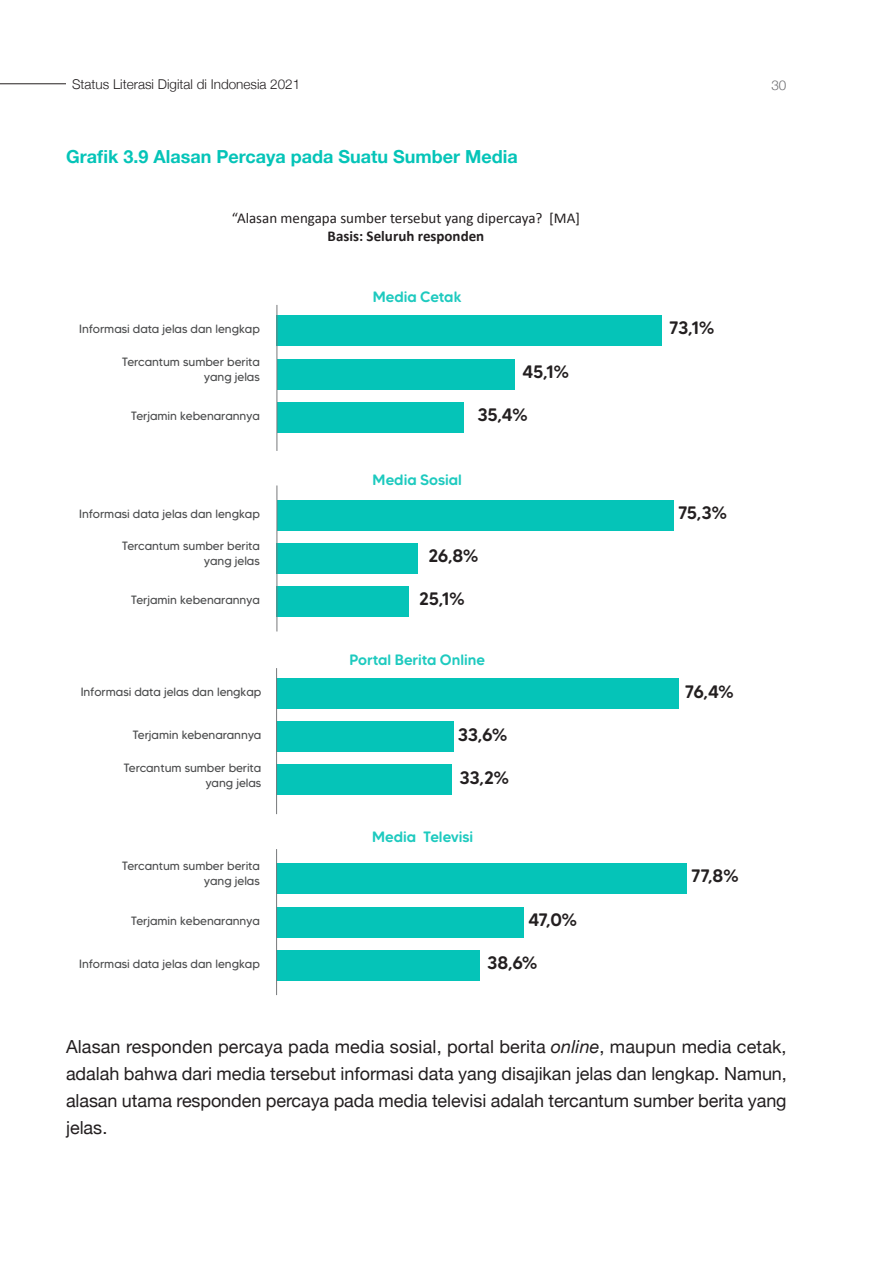
<style>
.page{position:relative;width:893px;height:1263px;background:#fff}
.page>*{position:absolute;margin:0;border:0;box-sizing:border-box;transform-origin:0 0}
.t1{font:18px/27px "Helvetica Neue";letter-spacing:-.005em;color:#231f20;text-align:justify}
.t2{font:500 18px "MADE Tommy Soft";letter-spacing:-.02em;color:#231f20}
.t3{font:700 18px "Helvetica Neue";color:#05c4b8}
.t4{font:500 15px "MADE Tommy Soft";letter-spacing:-.005em;color:#1ecabf}
.t5{font:15px "Calibri";color:#231f20}
.t6{font:700 15px "Calibri";color:#231f20}
.t7{font:300 13.5px "Helvetica Neue";color:#231f20}
.t8{font:300 13.5px "Helvetica Neue";color:#6c6d70}
.t9{font:12px/15px "MADE Tommy Soft";letter-spacing:-.005em;color:#4b4c4d;text-align:right}
.s1{font-style:italic}
</style>
<div class="page">
<div style="left:277px;top:359px;width:237px;height:30px;background:#05c4b8"></div>
<div style="left:277px;top:402px;width:186px;height:31px;background:#05c4b8"></div>
<div style="left:277px;top:316px;width:385px;height:30px;background:#05c4b8"></div>
<hr style="left:277px;top:305px;width:1px;height:146px;background:#76787b">
<div style="left:276px;top:765px;width:175px;height:30px;background:#05c4b8"></div>
<div style="left:276px;top:721px;width:177px;height:31px;background:#05c4b8"></div>
<div style="left:276px;top:678px;width:403px;height:30px;background:#05c4b8"></div>
<hr style="left:276px;top:668px;width:1px;height:146px;background:#76787b">
<div style="left:277px;top:543px;width:141px;height:31px;background:#05c4b8"></div>
<div style="left:277px;top:587px;width:132px;height:30px;background:#05c4b8"></div>
<div style="left:277px;top:500px;width:397px;height:30px;background:#05c4b8"></div>
<hr style="left:277px;top:485px;width:1px;height:146px;background:#76787b">
<div style="left:276px;top:863px;width:410px;height:31px;background:#05c4b8"></div>
<div style="left:276px;top:907px;width:248px;height:30px;background:#05c4b8"></div>
<div style="left:276px;top:950px;width:204px;height:30px;background:#05c4b8"></div>
<hr style="left:276px;top:849px;width:1px;height:146px;background:#76787b">
<hr style="left:0;top:84px;width:66px;height:1px;background:#231f20">
<p class="t7" style="left:72px;top:73px;width:230px">Status Literasi Digital di Indonesia 2021</p>
<p class="t8" style="left:771px;top:75px;width:17px">30</p>
<h1 class="t3" style="left:66px;top:143px;width:453px">Grafik 3.9 Alasan Percaya pada Suatu Sumber Media</h1>
<p class="t5" style="left:232px;top:208px;width:349px">“Alasan mengapa sumber tersebut yang dipercaya? [MA]</p>
<p class="t6" style="left:328px;top:226px;width:158px">Basis: Seluruh responden</p>
<p class="t9" style="left:79px;top:321px;width:182px">Informasi data jelas dan lengkap</p>
<p class="t9" style="left:122px;top:354px;width:139px">Tercantum sumber berita yang jelas</p>
<p class="t9" style="left:131px;top:408px;width:130px">Terjamin kebenarannya</p>
<p class="t9" style="left:79px;top:506px;width:182px">Informasi data jelas dan lengkap</p>
<p class="t9" style="left:122px;top:538px;width:139px">Tercantum sumber berita yang jelas</p>
<p class="t9" style="left:131px;top:592px;width:130px">Terjamin kebenarannya</p>
<p class="t9" style="left:81px;top:685px;width:182px">Informasi data jelas dan lengkap</p>
<p class="t9" style="left:132px;top:727px;width:130px">Terjamin kebenarannya</p>
<p class="t9" style="left:123px;top:760px;width:139px">Tercantum sumber berita yang jelas</p>
<p class="t9" style="left:122px;top:858px;width:139px">Tercantum sumber berita yang jelas</p>
<p class="t9" style="left:131px;top:913px;width:130px">Terjamin kebenarannya</p>
<p class="t9" style="left:79px;top:956px;width:182px">Informasi data jelas dan lengkap</p>
<p class="t4" style="left:373px;top:288px;width:90px">Media Cetak</p>
<h1 class="t2" style="left:522px;top:360px;width:49px">45,1%</h1>
<h1 class="t2" style="left:477px;top:404px;width:52px">35,4%</h1>
<p class="t4" style="left:373px;top:471px;width:91px">Media Sosial</p>
<h1 class="t2" style="left:428px;top:545px;width:52px">26,8%</h1>
<h1 class="t2" style="left:419px;top:588px;width:47px">25,1%</h1>
<p class="t4" style="left:349px;top:650px;width:137px">Portal Berita Online</p>
<h1 class="t2" style="left:458px;top:723px;width:51px">33,6%</h1>
<h1 class="t2" style="left:459px;top:767px;width:51px">33,2%</h1>
<p class="t4" style="left:372px;top:828px;width:103px">Media Televisi</p>
<h1 class="t2" style="left:528px;top:908px;width:51px">47,0%</h1>
<h1 class="t2" style="left:487px;top:951px;width:52px">38,6%</h1>
<h1 class="t2" style="left:669px;top:317px;width:47px">73,1%</h1>
<h1 class="t2" style="left:678px;top:501px;width:50px">75,3%</h1>
<h1 class="t2" style="left:685px;top:680px;width:51px">76,4%</h1>
<h1 class="t2" style="left:691px;top:865px;width:49px">77,8%</h1>
<p class="t1" style="left:66px;top:1034px;width:722px">Alasan responden percaya pada media sosial, portal berita <span class="s1">online</span>, maupun media cetak, adalah bahwa dari media tersebut informasi data yang disajikan jelas dan lengkap. Namun, alasan utama responden percaya pada media televisi adalah tercantum sumber berita yang jelas.</p>
</div>
